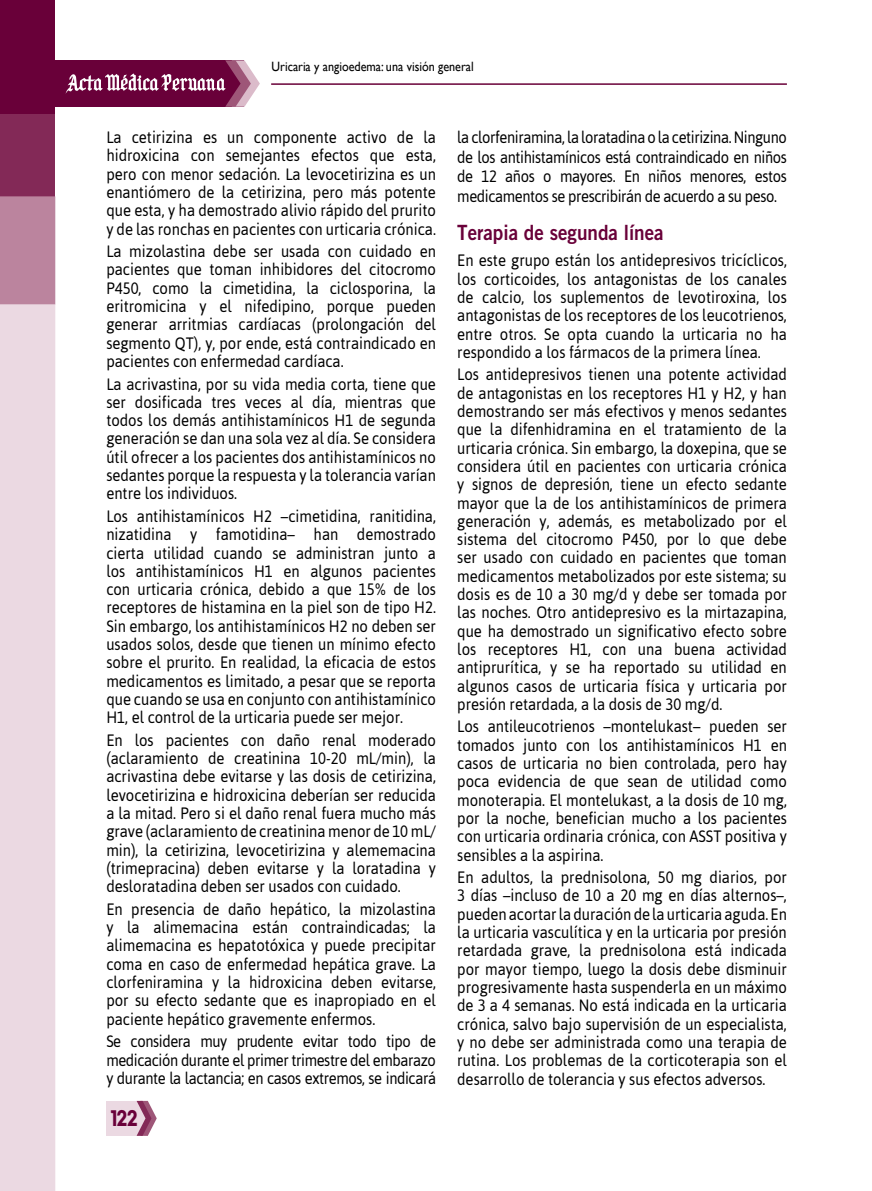
<style>
.page{position:relative;width:872px;height:1191px;background:#fff}
.page>*{position:absolute;margin:0;border:0;box-sizing:border-box;transform-origin:0 0}
.t1{font:22.5px "Milocha";color:#690039;scale:.87 1}
.t2{font:21px "Trade Gothic Bold Two";color:#690039;scale:.9 1}
.t3{font:16.5px/18.3px "Asap";color:#000;text-align:justify;scale:.9 1}
.t4{font:16.5px/19.5px "Asap";color:#000;text-align:justify;scale:.89 1}
.t5{font:13.5px "Gill Sans";color:#000;scale:.9 1}
</style>
<div class="page">
<div style="left:55px;top:60px;width:189px;height:47px;background:#690039"></div>
<div style="left:106px;top:1100px;width:42px;height:35px;background:#ebd9e2"></div>
<svg style="left:137px;top:1100px;width:20px;height:35px"></svg>
<div style="left:0;top:0;width:55px;height:114px;background:#690039"></div>
<div style="left:0;top:114px;width:55px;height:82px;background:#832957"></div>
<div style="left:0;top:196px;width:55px;height:109px;background:#bb849e"></div>
<div style="left:0;top:305px;width:55px;height:886px;background:#ebd9e2"></div>
<hr style="left:271px;top:83px;width:516px;height:2px;background:#690039">
<svg style="left:65px;top:60px;width:195px;height:47px"></svg>
<p class="t5" style="left:271px;top:58px;width:226px">Uricaria y angioedema: una visión general</p>
<p class="t3" style="left:106px;top:128px;width:368px">La cetirizina es un componente activo de la hidroxicina con semejantes efectos que esta, pero con menor sedación. La levocetirizina es un enantiómero de la cetirizina, pero más potente que esta, y ha demostrado alivio rápido del prurito y de las ronchas en pacientes con urticaria crónica.</p>
<p class="t3" style="left:106px;top:242px;width:368px">La mizolastina debe ser usada con cuidado en pacientes que toman inhibidores del citocromo P450, como la cimetidina, la ciclosporina, la eritromicina y el nifedipino, porque pueden generar arritmias cardíacas (prolongación del segmento QT), y, por ende, está contraindicado en pacientes con enfermedad cardíaca.</p>
<p class="t3" style="left:106px;top:374px;width:368px">La acrivastina, por su vida media corta, tiene que ser dosificada tres veces al día, mientras que todos los demás antihistamínicos H1 de segunda generación se dan una sola vez al día. Se considera útil ofrecer a los pacientes dos antihistamínicos no sedantes porque la respuesta y la tolerancia varían entre los individuos.</p>
<p class="t3" style="left:106px;top:507px;width:368px">Los antihistamínicos H2 –cimetidina, ranitidina, nizatidina y famotidina– han demostrado cierta utilidad cuando se administran junto a los antihistamínicos H1 en algunos pacientes con urticaria crónica, debido a que 15% de los receptores de histamina en la piel son de tipo H2.<br>Sin embargo, los antihistamínicos H2 no deben ser usados solos, desde que tienen un mínimo efecto sobre el prurito. En realidad, la eficacia de estos medicamentos es limitado, a pesar que se reporta que cuando se usa en conjunto con antihistamínico H1, el control de la urticaria puede ser mejor.</p>
<p class="t3" style="left:106px;top:730px;width:368px">En los pacientes con daño renal moderado (aclaramiento de creatinina 10-20 mL/min), la acrivastina debe evitarse y las dosis de cetirizina, levocetirizina e hidroxicina deberían ser reducida a la mitad. Pero si el daño renal fuera mucho más grave (aclaramiento de creatinina menor de 10 mL/ min), la cetirizina, levocetirizina y alememacina (trimepracina) deben evitarse y la loratadina y desloratadina deben ser usados con cuidado.</p>
<p class="t3" style="left:106px;top:899px;width:368px">En presencia de daño hepático, la mizolastina y la alimemacina están contraindicadas; la alimemacina es hepatotóxica y puede precipitar coma en caso de enfermedad hepática grave. La clorfeniramina y la hidroxicina deben evitarse, por su efecto sedante que es inapropiado en el paciente hepático gravemente enfermos.</p>
<p class="t4" style="left:106px;top:1032px;width:372px;line-height:18.3px">Se considera muy prudente evitar todo tipo de medicación durante el primer trimestre del embarazo y durante la lactancia; en casos extremos, se indicará</p>
<h1 class="t1" style="left:111px;top:1105px;width:32px">122</h1>
<p class="t4" style="left:457px;top:127px;width:372px">la clorfeniramina, la loratadina o la cetirizina. Ninguno de los antihistamínicos está contraindicado en niños de 12 años o mayores. En niños menores, estos medicamentos se prescribirán de acuerdo a su peso.</p>
<p class="t2" style="left:457px;top:219px;width:231px">Terapia de segunda línea</p>
<p class="t3" style="left:457px;top:251px;width:368px">En este grupo están los antidepresivos tricíclicos, los corticoides, los antagonistas de los canales de calcio, los suplementos de levotiroxina, los antagonistas de los receptores de los leucotrienos, entre otros. Se opta cuando la urticaria no ha respondido a los fármacos de la primera línea.</p>
<p class="t3" style="left:457px;top:365px;width:368px">Los antidepresivos tienen una potente actividad de antagonistas en los receptores H1 y H2, y han demostrando ser más efectivos y menos sedantes que la difenhidramina en el tratamiento de la urticaria crónica. Sin embargo, la doxepina, que se considera útil en pacientes con urticaria crónica y signos de depresión, tiene un efecto sedante mayor que la de los antihistamínicos de primera generación y, además, es metabolizado por el sistema del citocromo P450, por lo que debe ser usado con cuidado en pacientes que toman medicamentos metabolizados por este sistema; su dosis es de 10 a 30 mg/d y debe ser tomada por las noches. Otro antidepresivo es la mirtazapina, que ha demostrado un significativo efecto sobre los receptores H1, con una buena actividad antiprurítica, y se ha reportado su utilidad en algunos casos de urticaria física y urticaria por presión retardada, a la dosis de 30 mg/d.</p>
<p class="t3" style="left:457px;top:717px;width:368px">Los antileucotrienos –montelukast– pueden ser tomados junto con los antihistamínicos H1 en casos de urticaria no bien controlada, pero hay poca evidencia de que sean de utilidad como monoterapia. El montelukast, a la dosis de 10 mg, por la noche, benefician mucho a los pacientes con urticaria ordinaria crónica, con ASST positiva y sensibles a la aspirina.</p>
<p class="t3" style="left:457px;top:868px;width:368px">En adultos, la prednisolona, 50 mg diarios, por 3 días –incluso de 10 a 20 mg en días alternos–, pueden acortar la duración de la urticaria aguda. En la urticaria vasculítica y en la urticaria por presión retardada grave, la prednisolona está indicada por mayor tiempo, luego la dosis debe disminuir progresivamente hasta suspenderla en un máximo de 3 a 4 semanas. No está indicada en la urticaria crónica, salvo bajo supervisión de un especialista, y no debe ser administrada como una terapia de rutina. Los problemas de la corticoterapia son el desarrollo de tolerancia y sus efectos adversos.</p>
</div>
